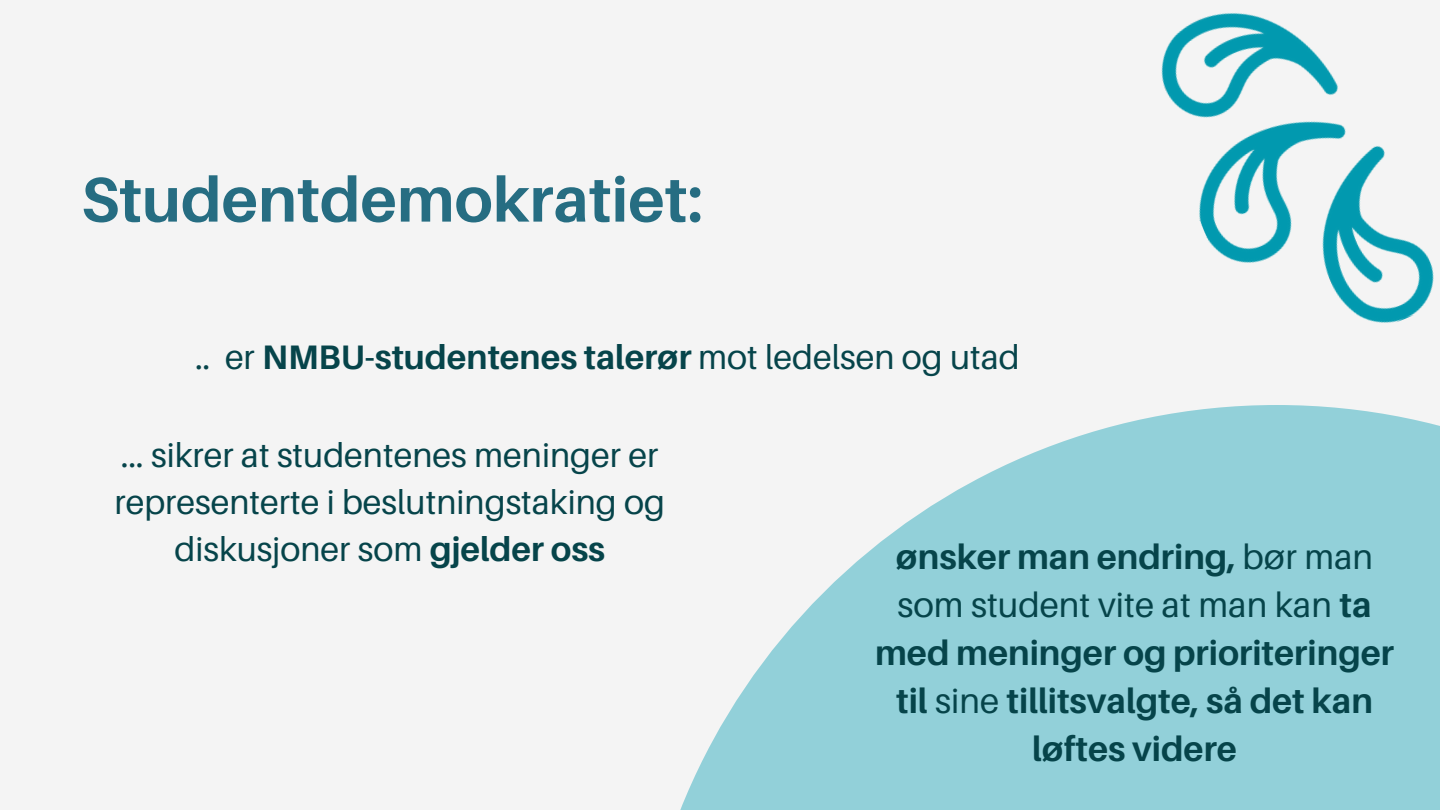
<style>
.page{position:relative;width:1440px;height:810px;background:#f4f4f4}
.page>*{position:absolute;margin:0;border:0;box-sizing:border-box;transform-origin:0 0}
.t1{font:700 63px "Aileron";color:#266d82}
.t2{font:700 34.8px/48px "Aileron";color:#06444a;text-align:center}
.t3{font:34px/47.2px "Aileron";color:#06444a;text-align:center}
.t4{font:700 34px "Aileron";color:#06444a}
.s1{font-weight:400}
.s2{font-weight:700}
</style>
<div class="page">
<img style="left:1161px;top:13px;width:273px;height:310px">
<svg style="left:680px;top:405px;width:760px;height:405px;fill:#92d0d9"></svg>
<p class="t1" style="left:81px;top:161px;width:623px">Studentdemokratiet:</p>
<p class="t4" style="left:195px;top:336px;width:826px"><span class="s1">.. er</span> NMBU-studentenes talerør <span class="s1">mot ledelsen og utad</span></p>
<p class="t3" style="left:115px;top:431px;width:552px">... sikrer at studentenes meninger er representerte i beslutningstaking og diskusjoner som <span class="s2">gjelder oss</span></p>
<p class="t2" style="left:875px;top:532px;width:521px">ønsker man endring, <span class="s1">bør man som student vite at man kan</span> ta med meninger og prioriteringer til <span class="s1">sine</span> tillitsvalgte, så det kan løftes videre</p>
</div>
